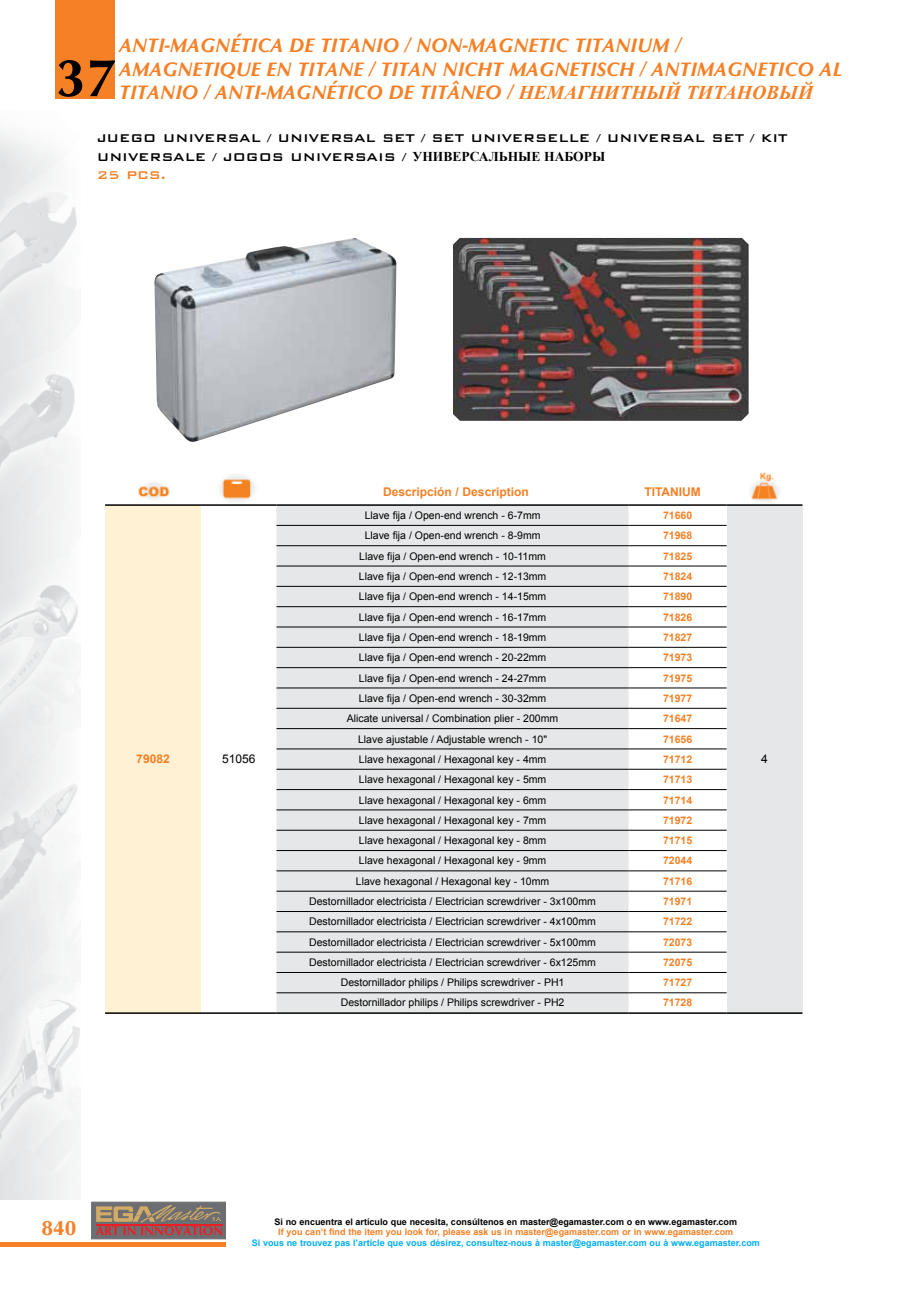
<style>
.page{position:relative;width:913px;height:1289px;background:#fff}
.page>*{position:absolute;margin:0;border:0;box-sizing:border-box;transform-origin:0 0}
.t1{font:700 54px "CG Omega";color:#000}
.t2{font:700 21px "CG Omega";color:#f58025}
.t3{font:italic 700 19.5px/23.4px "CG Omega";color:#f58025}
.t4{font:500 15px/18.1px "Bank Gothic BT";letter-spacing:-.005em;color:#000}
.t5{font:700 12px "Arial";color:#f58025}
.t6{font:12px "Arial";color:#000}
.t7{font:10.5px "Arial";color:#000}
.t8{font:700 10.5px "Arial";color:#f58025}
.t9{font:700 9px "Arial";color:#00aeef}
.t10{font:700 9px "Arial";color:#000}
.t11{font:700 9px "Arial";color:#f58025}
.s1{font-family:"Times New Roman"}
.s2{font-family:"Times New Roman";font-weight:700;font-size:13.5px}
.s3{color:#f58025}
</style>
<div class="page">
<div style="left:55px;top:0;width:60px;height:99px;background:#f58025"></div>
<hr style="left:0;top:1242px;width:225px;height:4px;background:#f58025">
<img style="left:1px;top:131px;width:79px;height:1068px">
<div style="left:91px;top:1201px;width:134px;height:37px;background:#6d6e71;border:1px solid #6d6e71"></div>
<svg style="left:96px;top:1204px;width:126px;height:31px"></svg>
<img style="left:220px;top:475px;width:35px;height:27px">
<img style="left:154px;top:238px;width:242px;height:204px">
<img style="left:751px;top:472px;width:28px;height:30px">
<img style="left:138px;top:483px;width:32px;height:16px">
<div style="left:105px;top:505px;width:96px;height:508px;background:#fff1d4"></div>
<div style="left:276px;top:506px;width:352px;height:506px;background:#e6e7e8"></div>
<svg style="left:628px;top:506px;width:98px;height:506px"></svg>
<div style="left:726px;top:505px;width:76px;height:508px;background:#e6e7e8"></div>
<hr style="left:105px;top:504px;width:96px;height:2px;background:#000">
<hr style="left:201px;top:504px;width:75px;height:2px;background:#000">
<hr style="left:276px;top:504px;width:352px;height:2px;background:#000">
<hr style="left:628px;top:504px;width:98px;height:2px;background:#000">
<hr style="left:726px;top:504px;width:76px;height:2px;background:#000">
<hr style="left:105px;top:1012px;width:96px;height:1px;background:#000">
<hr style="left:201px;top:1012px;width:75px;height:1px;background:#000">
<hr style="left:726px;top:1012px;width:76px;height:1px;background:#000">
<hr style="left:276px;top:1012px;width:352px;height:1px;background:#000">
<hr style="left:628px;top:1012px;width:98px;height:1px;background:#000">
<hr style="left:276px;top:525px;width:352px;height:1px;background:#000">
<hr style="left:628px;top:525px;width:98px;height:1px;background:#000">
<hr style="left:276px;top:545px;width:352px;height:1px;background:#000">
<hr style="left:628px;top:545px;width:98px;height:1px;background:#000">
<hr style="left:276px;top:565px;width:352px;height:1px;background:#000">
<hr style="left:628px;top:565px;width:98px;height:1px;background:#000">
<hr style="left:276px;top:586px;width:352px;height:1px;background:#000">
<hr style="left:628px;top:586px;width:98px;height:1px;background:#000">
<hr style="left:276px;top:606px;width:352px;height:1px;background:#000">
<hr style="left:628px;top:606px;width:98px;height:1px;background:#000">
<hr style="left:276px;top:626px;width:352px;height:1px;background:#000">
<hr style="left:628px;top:626px;width:98px;height:1px;background:#000">
<hr style="left:276px;top:647px;width:352px;height:1px;background:#000">
<hr style="left:628px;top:647px;width:98px;height:1px;background:#000">
<hr style="left:276px;top:667px;width:352px;height:1px;background:#000">
<hr style="left:628px;top:667px;width:98px;height:1px;background:#000">
<hr style="left:276px;top:687px;width:352px;height:1px;background:#000">
<hr style="left:628px;top:687px;width:98px;height:1px;background:#000">
<hr style="left:276px;top:708px;width:352px;height:1px;background:#000">
<hr style="left:628px;top:708px;width:98px;height:1px;background:#000">
<hr style="left:276px;top:728px;width:352px;height:1px;background:#000">
<hr style="left:628px;top:728px;width:98px;height:1px;background:#000">
<hr style="left:276px;top:748px;width:352px;height:1px;background:#000">
<hr style="left:628px;top:748px;width:98px;height:1px;background:#000">
<hr style="left:276px;top:769px;width:352px;height:1px;background:#000">
<hr style="left:628px;top:769px;width:98px;height:1px;background:#000">
<hr style="left:276px;top:789px;width:352px;height:1px;background:#000">
<hr style="left:628px;top:789px;width:98px;height:1px;background:#000">
<hr style="left:276px;top:809px;width:352px;height:1px;background:#000">
<hr style="left:628px;top:809px;width:98px;height:1px;background:#000">
<hr style="left:276px;top:830px;width:352px;height:1px;background:#000">
<hr style="left:628px;top:830px;width:98px;height:1px;background:#000">
<hr style="left:276px;top:850px;width:352px;height:1px;background:#000">
<hr style="left:628px;top:850px;width:98px;height:1px;background:#000">
<hr style="left:276px;top:870px;width:352px;height:1px;background:#000">
<hr style="left:628px;top:870px;width:98px;height:1px;background:#000">
<hr style="left:276px;top:890px;width:352px;height:1px;background:#000">
<hr style="left:628px;top:890px;width:98px;height:1px;background:#000">
<hr style="left:276px;top:911px;width:352px;height:1px;background:#000">
<hr style="left:628px;top:911px;width:98px;height:1px;background:#000">
<hr style="left:276px;top:931px;width:352px;height:1px;background:#000">
<hr style="left:628px;top:931px;width:98px;height:1px;background:#000">
<hr style="left:276px;top:951px;width:352px;height:1px;background:#000">
<hr style="left:628px;top:951px;width:98px;height:1px;background:#000">
<hr style="left:276px;top:972px;width:352px;height:1px;background:#000">
<hr style="left:628px;top:972px;width:98px;height:1px;background:#000">
<hr style="left:276px;top:992px;width:352px;height:1px;background:#000">
<hr style="left:628px;top:992px;width:98px;height:1px;background:#000">
<img style="left:453px;top:238px;width:295px;height:183px">
<h3 class="t3" style="left:119px;top:34px;width:724px">ANTI-MAGNÉTICA DE TITANIO / NON-MAGNETIC TITANIUM /<br>AMAGNETIQUE EN TITANE / TITAN NICHT MAGNETISCH / ANTIMAGNETICO AL<br>TITANIO / ANTI-MAGNÉTICO DE TITÂNEO / <span class="s1">НЕМАГНИТНЫЙ ТИТАНОВЫЙ</span></h3>
<h1 class="t1" style="left:56px;top:45px;width:61px">37</h1>
<h3 class="t4" style="left:97px;top:129px;width:692px">JUEGO UNIVERSAL / UNIVERSAL SET / SET UNIVERSELLE / UNIVERSAL SET / KIT<br>UNIVERSALE / JOGOS UNIVERSAIS / <span class="s2">УНИВЕРСАЛЬНЫЕ НАБОРЫ<br></span><span class="s3">25 PCS.</span></h3>
<p class="t5" style="left:383px;top:484px;width:147px">Descripción / Description</p>
<p class="t5" style="left:644px;top:484px;width:58px">TITANIUM</p>
<p class="t5" style="left:136px;top:751px;width:35px">79082</p>
<p class="t6" style="left:222px;top:751px;width:35px">51056</p>
<p class="t7" style="left:364px;top:509px;width:177px">Llave fija / Open-end wrench - 6-7mm</p>
<p class="t8" style="left:662px;top:508px;width:31px">71660</p>
<p class="t7" style="left:364px;top:529px;width:177px">Llave fija / Open-end wrench - 8-9mm</p>
<p class="t8" style="left:662px;top:529px;width:31px">71968</p>
<p class="t7" style="left:359px;top:549px;width:188px">Llave fija / Open-end wrench - 10-11mm</p>
<p class="t8" style="left:662px;top:549px;width:31px">71825</p>
<p class="t7" style="left:358px;top:569px;width:189px">Llave fija / Open-end wrench - 12-13mm</p>
<p class="t8" style="left:662px;top:569px;width:31px">71824</p>
<p class="t7" style="left:358px;top:589px;width:189px">Llave fija / Open-end wrench - 14-15mm</p>
<p class="t8" style="left:662px;top:589px;width:31px">71890</p>
<p class="t7" style="left:358px;top:610px;width:189px">Llave fija / Open-end wrench - 16-17mm</p>
<p class="t8" style="left:662px;top:610px;width:31px">71826</p>
<p class="t7" style="left:358px;top:630px;width:189px">Llave fija / Open-end wrench - 18-19mm</p>
<p class="t8" style="left:662px;top:630px;width:31px">71827</p>
<p class="t7" style="left:358px;top:650px;width:189px">Llave fija / Open-end wrench - 20-22mm</p>
<p class="t8" style="left:662px;top:650px;width:31px">71973</p>
<p class="t7" style="left:358px;top:671px;width:189px">Llave fija / Open-end wrench - 24-27mm</p>
<p class="t8" style="left:662px;top:671px;width:31px">71975</p>
<p class="t7" style="left:358px;top:691px;width:189px">Llave fija / Open-end wrench - 30-32mm</p>
<p class="t8" style="left:662px;top:691px;width:31px">71977</p>
<p class="t7" style="left:347px;top:711px;width:213px">Alicate universal / Combination plier - 200mm</p>
<p class="t8" style="left:662px;top:711px;width:31px">71647</p>
<p class="t7" style="left:358px;top:732px;width:190px">Llave ajustable / Adjustable wrench - 10"</p>
<p class="t8" style="left:662px;top:732px;width:31px">71656</p>
<p class="t7" style="left:358px;top:752px;width:189px">Llave hexagonal / Hexagonal key - 4mm</p>
<p class="t8" style="left:662px;top:752px;width:31px">71712</p>
<p class="t7" style="left:358px;top:772px;width:189px">Llave hexagonal / Hexagonal key - 5mm</p>
<p class="t8" style="left:662px;top:772px;width:31px">71713</p>
<p class="t7" style="left:358px;top:793px;width:189px">Llave hexagonal / Hexagonal key - 6mm</p>
<p class="t8" style="left:662px;top:792px;width:31px">71714</p>
<p class="t7" style="left:358px;top:813px;width:189px">Llave hexagonal / Hexagonal key - 7mm</p>
<p class="t8" style="left:662px;top:813px;width:31px">71972</p>
<p class="t7" style="left:358px;top:833px;width:189px">Llave hexagonal / Hexagonal key - 8mm</p>
<p class="t8" style="left:662px;top:833px;width:31px">71715</p>
<p class="t7" style="left:358px;top:853px;width:189px">Llave hexagonal / Hexagonal key - 9mm</p>
<p class="t8" style="left:662px;top:853px;width:31px">72044</p>
<p class="t7" style="left:356px;top:874px;width:195px">Llave hexagonal / Hexagonal key - 10mm</p>
<p class="t8" style="left:662px;top:874px;width:31px">71716</p>
<p class="t7" style="left:309px;top:894px;width:288px">Destornillador electricista / Electrician screwdriver - 3x100mm</p>
<p class="t8" style="left:662px;top:894px;width:31px">71971</p>
<p class="t7" style="left:309px;top:914px;width:288px">Destornillador electricista / Electrician screwdriver - 4x100mm</p>
<p class="t8" style="left:662px;top:914px;width:31px">71722</p>
<p class="t7" style="left:309px;top:935px;width:288px">Destornillador electricista / Electrician screwdriver - 5x100mm</p>
<p class="t8" style="left:662px;top:935px;width:31px">72073</p>
<p class="t7" style="left:309px;top:955px;width:288px">Destornillador electricista / Electrician screwdriver - 6x125mm</p>
<p class="t8" style="left:662px;top:955px;width:31px">72075</p>
<p class="t7" style="left:340px;top:975px;width:225px">Destornillador philips / Philips screwdriver - PH1</p>
<p class="t8" style="left:662px;top:975px;width:31px">71727</p>
<p class="t7" style="left:340px;top:995px;width:225px">Destornillador philips / Philips screwdriver - PH2</p>
<p class="t8" style="left:662px;top:995px;width:31px">71728</p>
<p class="t6" style="left:760px;top:751px;width:8px">4</p>
<h2 class="t2" style="left:41px;top:1215px;width:36px">840</h2>
<p class="t10" style="left:274px;top:1215px;width:464px">Si no encuentra el artículo que necesita, consúltenos en master@egamaster.com o en www.egamaster.com</p>
<p class="t11" style="left:278px;top:1226px;width:456px">If you can’t find the item you look for, please ask us in master@egamaster.com or in www.egamaster.com</p>
<p class="t9" style="left:251px;top:1237px;width:509px">Si vous ne trouvez pas l’article que vous désirez, consultez-nous à master@egamaster.com ou à www.egamaster.com</p>
</div>
